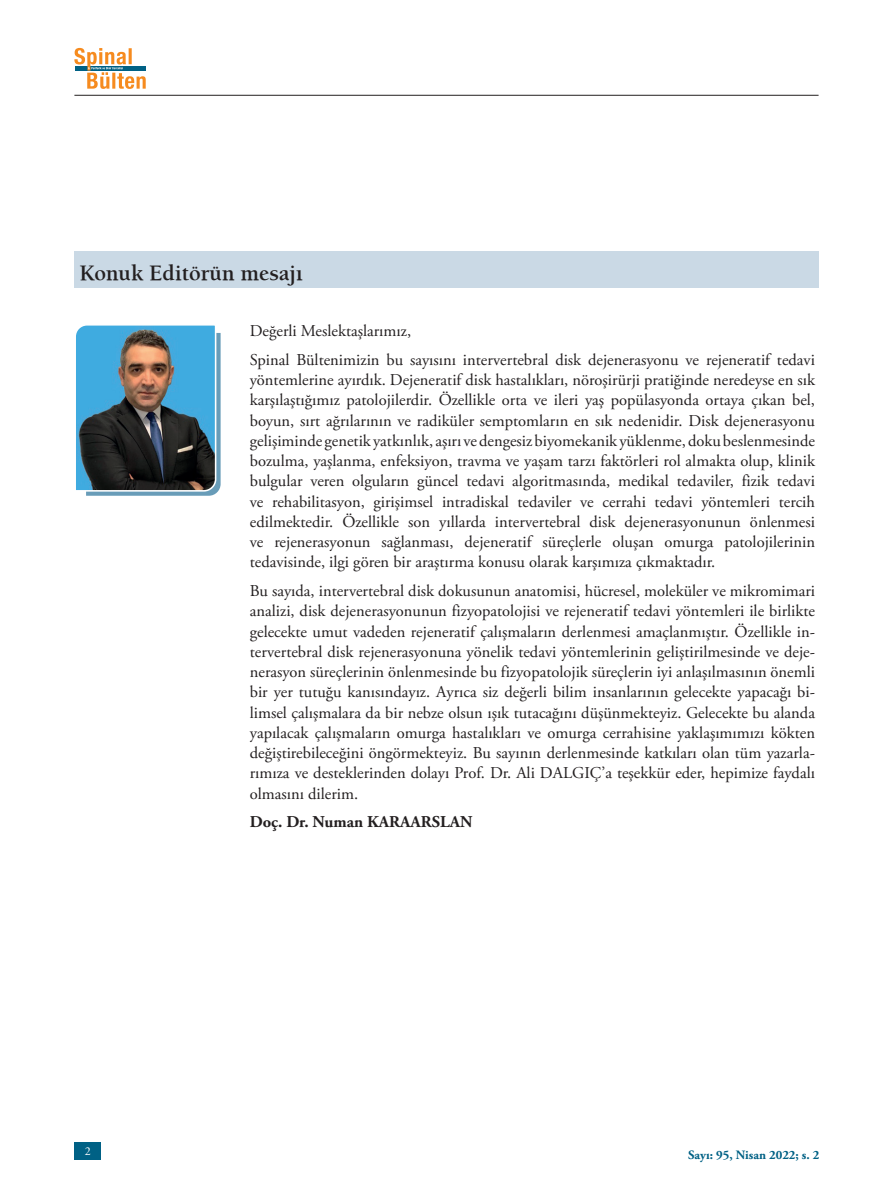
<style>
.page{position:relative;width:893px;height:1191px;background:#fff}
.page>*{position:absolute;margin:0;border:0;box-sizing:border-box;transform-origin:0 0}
.t1{font:700 22.5px "Berkeley";color:#231f20}
.t2{font:16.5px/20.2px "Adobe Garamond Pro";color:#231f20;text-align:justify}
.t3{font:700 16.5px "Adobe Garamond Pro";color:#231f20}
.t4{font:700 12.75px "Adobe Garamond Pro";color:#006185}
.t5{font:12px "Adobe Garamond Pro";color:#fff}
</style>
<div class="page">
<div style="left:74px;top:1141px;width:27px;height:18px;background:#006185"></div>
<div style="left:74px;top:251px;width:745px;height:37px;background:#cad9e5"></div>
<hr style="left:74px;top:95px;width:745px;height:1px;background:#231f20">
<svg style="left:74px;top:48px;width:72px;height:41px"></svg>
<svg style="left:76px;top:325px;width:145px;height:171px;background:#496d7f"></svg>
<h1 class="t1" style="left:79px;top:259px;width:225px">Konuk Editörün mesajı</h1>
<p class="t2" style="left:250px;top:317px;width:567px;line-height:28.8px">Değerli Meslektaşlarımız,<br>Spinal Bültenimizin bu sayısını intervertebral disk dejenerasyonu ve rejeneratif tedavi</p>
<p class="t2" style="left:250px;top:370px;width:567px">yöntemlerine ayırdık. Dejeneratif disk hastalıkları, nöroşirürji pratiğinde neredeyse en sık karşılaştığımız patolojilerdir. Özellikle orta ve ileri yaş popülasyonda ortaya çıkan bel, boyun, sırt ağrılarının ve radiküler semptomların en sık nedenidir. Disk dejenerasyonu gelişiminde genetik yatkınlık, aşırı ve dengesiz biyomekanik yüklenme, doku beslenmesinde bozulma, yaşlanma, enfeksiyon, travma ve yaşam tarzı faktörleri rol almakta olup, klinik bulgular veren olguların güncel tedavi algoritmasında, medikal tedaviler, fizik tedavi ve rehabilitasyon, girişimsel intradiskal tedaviler ve cerrahi tedavi yöntemleri tercih edilmektedir. Özellikle son yıllarda intervertebral disk dejenerasyonunun önlenmesi ve rejenerasyonun sağlanması, dejeneratif süreçlerle oluşan omurga patolojilerinin tedavisinde, ilgi gören bir araştırma konusu olarak karşımıza çıkmaktadır.</p>
<p class="t2" style="left:250px;top:581px;width:567px">Bu sayıda, intervertebral disk dokusunun anatomisi, hücresel, moleküler ve mikromimari analizi, disk dejenerasyonunun fizyopatolojisi ve rejeneratif tedavi yöntemleri ile birlikte gelecekte umut vadeden rejeneratif çalışmaların derlenmesi amaçlanmıştır. Özellikle in&shy;tervertebral disk rejenerasyonuna yönelik tedavi yöntemlerinin geliştirilmesinde ve deje&shy;nerasyon süreçlerinin önlenmesinde bu fizyopatolojik süreçlerin iyi anlaşılmasının önemli bir yer tutuğu kanısındayız. Ayrıca siz değerli bilim insanlarının gelecekte yapacağı bi&shy;limsel çalışmalara da bir nebze olsun ışık tutacağını düşünmekteyiz. Gelecekte bu alanda yapılacak çalışmaların omurga hastalıkları ve omurga cerrahisine yaklaşımımızı kökten değiştirebileceğini öngörmekteyiz. Bu sayının derlenmesinde katkıları olan tüm yazarla&shy;rımıza ve desteklerinden dolayı Prof. Dr. Ali DALGIÇ’a teşekkür eder, hepimize faydalı olmasını dilerim.</p>
<p class="t3" style="left:250px;top:812px;width:224px">Doç. Dr. Numan KARAARSLAN</p>
<p class="t5" style="left:85px;top:1143px;width:7px">2</p>
<p class="t4" style="left:688px;top:1147px;width:133px">Sayı: 95, Nisan 2022; s. 2</p>
</div>
